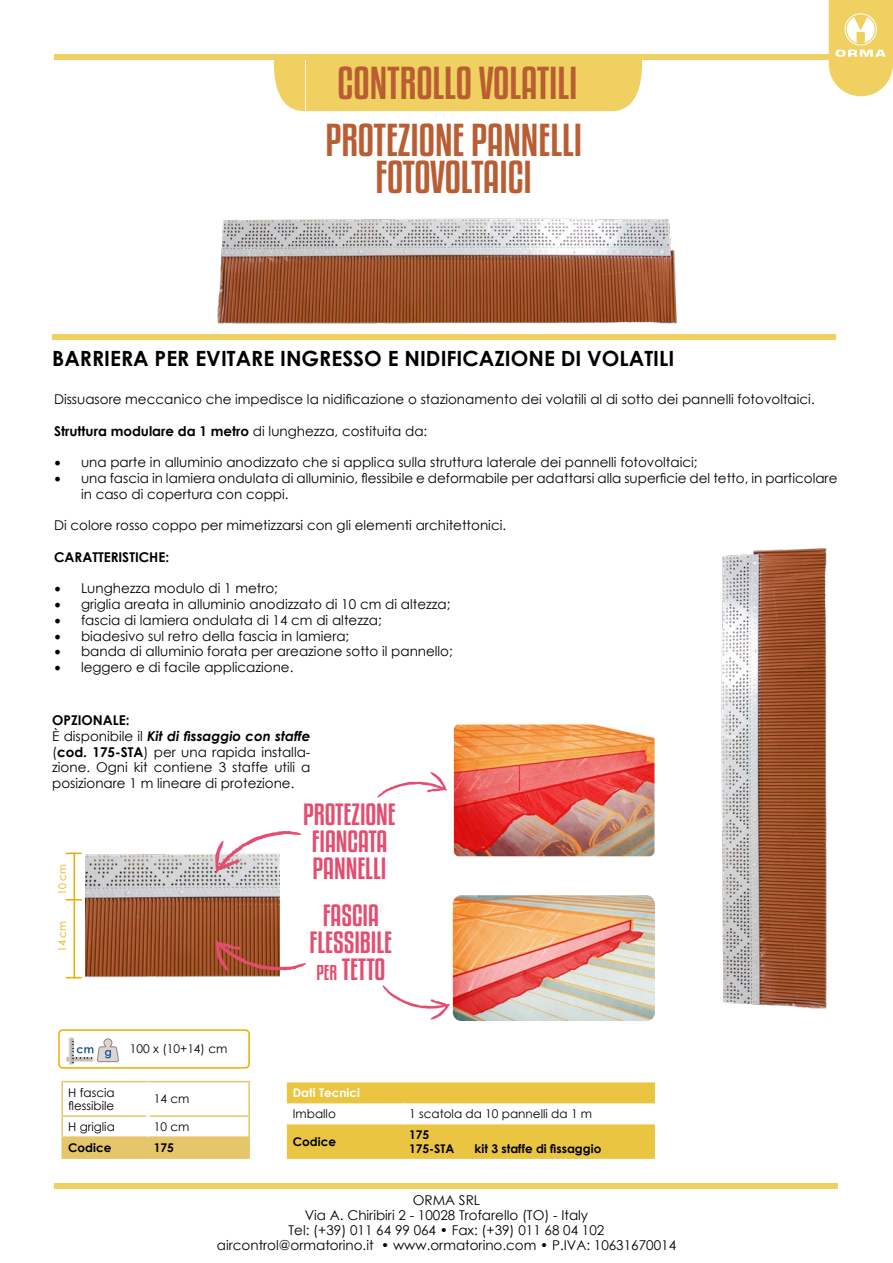
<style>
.page{position:relative;width:893px;height:1263px;background:#fff}
.page>*{position:absolute;margin:0;border:0;box-sizing:border-box;transform-origin:0 0}
.t1{font:40.5px/37.5px "Kenyan Coffee Rg";color:#b95d33;text-align:center}
.t2{font:27px/27px "Kenyan Coffee Rg";color:#e34d70;text-align:center}
.t3{font:700 21px "Century Gothic";color:#000}
.t4{font:13.5px/15.8px "Century Gothic";color:#000}
.t5{font:700 13.5px "Century Gothic";color:#000}
.t6{font:12px/13.5px "Century Gothic";color:#000}
.t7{font:700 12px/13.5px "Century Gothic";color:#000}
.t8{font:700 12px "Century Gothic";color:#fff}
.t9{font:10.5px "Century Gothic";color:#e8ae00}
.s1{font-weight:400}
.s2{font-family:"Minion Pro";font-size:18px}
.s3{font-weight:700}
.s4{font-weight:700;font-style:italic}
.s5{font-size:18.9px}
</style>
<div class="page">
<div style="left:273px;top:60px;width:370px;height:52px;background:#efd061"></div>
<div style="left:54px;top:1184px;width:783px;height:5px;background:#efd061"></div>
<div style="left:54px;top:54px;width:785px;height:6px;background:#efd061"></div>
<svg style="left:829px;top:0;width:64px;height:96px"></svg>
<svg style="left:287px;top:1082px;width:368px;height:77px"></svg>
<hr style="left:402px;top:1103px;width:3px;height:21px;background:#fff">
<div style="left:52px;top:335px;width:784px;height:5px;background:#efd061"></div>
<img style="left:85px;top:854px;width:194px;height:124px">
<img style="left:453px;top:895px;width:202px;height:126px">
<img style="left:454px;top:724px;width:200px;height:132px">
<hr style="left:74px;top:853px;width:1px;height:125px;background:#e8ae00">
<svg style="left:66px;top:899px;width:16px;height:1px"></svg>
<svg style="left:66px;top:853px;width:16px;height:1px"></svg>
<svg style="left:66px;top:977px;width:16px;height:1px"></svg>
<div style="left:58px;top:1029px;width:192px;height:40px;border:2px solid #e8ae00;border-radius:4px"></div>
<hr style="left:148px;top:1081px;width:102px;height:1px;background:#e6c66a">
<hr style="left:248px;top:1082px;width:2px;height:34px;background:#e6c66a">
<hr style="left:248px;top:1116px;width:2px;height:21px;background:#e6c66a">
<hr style="left:248px;top:1137px;width:2px;height:20px;background:#e6c66a">
<svg style="left:61px;top:1081px;width:188px;height:76px"></svg>
<hr style="left:148px;top:1136px;width:100px;height:2px;background:#e6c66a">
<hr style="left:61px;top:1157px;width:87px;height:2px;background:#e6c66a">
<hr style="left:148px;top:1157px;width:102px;height:2px;background:#e6c66a">
<hr style="left:146px;top:1082px;width:3px;height:34px;background:#fff">
<hr style="left:146px;top:1116px;width:3px;height:20px;background:#fff">
<div style="left:66px;top:1057px;width:27px;height:5px;background:#e4dedb"></div>
<div style="left:69px;top:1037px;width:5px;height:28px;background:#ede9e7"></div>
<svg style="left:67px;top:1038px;width:52px;height:26px"></svg>
<img style="left:721px;top:548px;width:106px;height:461px">
<svg style="left:216px;top:940px;width:90px;height:31px"></svg>
<svg style="left:215px;top:831px;width:87px;height:42px"></svg>
<svg style="left:377px;top:772px;width:70px;height:26px"></svg>
<svg style="left:382px;top:985px;width:68px;height:34px"></svg>
<img style="left:204px;top:218px;width:485px;height:117px">
<h1 class="t1" style="left:338px;top:62px;width:242px">CONTROLLO VOLATILI</h1>
<h1 class="t1" style="left:325px;top:120px;width:258px">PROTEZIONE PANNELLI<br>FOTOVOLTAICI</h1>
<h3 class="t3" style="left:52px;top:342px;width:624px">BARRIERA PER EVITARE INGRESSO E NIDIFICAZIONE DI VOLATILI</h3>
<p class="t4" style="left:54px;top:391px;width:762px">Dissuasore meccanico che impedisce la nidificazione o stazionamento dei volatili al di sotto dei pannelli fotovoltaici.</p>
<p class="t5" style="left:54px;top:421px;width:375px">Struttura modulare da 1 metro <span class="s1">di lunghezza, costituita da:</span></p>
<p class="t4" style="left:54px;top:454px;width:645px"><span class="s2">•</span> una parte in alluminio anodizzato che si applica sulla struttura laterale dei pannelli fotovoltaici;</p>
<p class="t4" style="left:81px;top:470px;width:758px;text-indent:-27px"><span class="s2">•</span> una fascia in lamiera ondulata di alluminio, flessibile e deformabile per adattarsi alla superficie del tetto, in particolare in caso di copertura con coppi.</p>
<p class="t4" style="left:54px;top:517px;width:454px">Di colore rosso coppo per mimetizzarsi con gli elementi architettonici.</p>
<p class="t5" style="left:54px;top:547px;width:117px">CARATTERISTICHE:</p>
<p class="t4" style="left:54px;top:580px;width:226px"><span class="s2">•</span> Lunghezza modulo di 1 metro;</p>
<p class="t4" style="left:54px;top:596px;width:398px"><span class="s2">•</span> griglia areata in alluminio anodizzato di 10 cm di altezza;</p>
<p class="t4" style="left:54px;top:612px;width:329px"><span class="s2">•</span> fascia di lamiera ondulata di 14 cm di altezza;</p>
<p class="t4" style="left:54px;top:628px;width:297px"><span class="s2">•</span> biadesivo sul retro della fascia in lamiera;</p>
<p class="t4" style="left:54px;top:643px;width:400px"><span class="s2">•</span> banda di alluminio forata per areazione sotto il pannello;</p>
<p class="t4" style="left:54px;top:659px;width:241px"><span class="s2">•</span> leggero e di facile applicazione.</p>
<p class="t4" style="left:52px;top:712px;width:260px"><span class="s3">OPZIONALE:<br></span>È disponibile il <span class="s4">Kit di fissaggio con staffe </span>(<span class="s3">cod. 175-STA</span>) per una rapida installa&shy;zione. Ogni kit contiene 3 staffe utili a posizionare 1 m lineare di protezione.</p>
<p class="t9" style="left:55px;top:895px;width:33px;rotate:-90deg">10 cm</p>
<p class="t9" style="left:55px;top:952px;width:33px;rotate:-90deg">14 cm</p>
<p class="t6" style="left:130px;top:1042px;width:99px">100 x (10+14) cm</p>
<p class="t6" style="left:68px;top:1085px;width:48px">H fascia flessibile</p>
<p class="t6" style="left:154px;top:1092px;width:37px">14 cm</p>
<p class="t6" style="left:68px;top:1120px;width:48px">H griglia</p>
<p class="t6" style="left:154px;top:1120px;width:37px">10 cm</p>
<p class="t7" style="left:68px;top:1140px;width:45px">Codice</p>
<p class="t7" style="left:154px;top:1140px;width:22px">175</p>
<h2 class="t2" style="left:303px;top:799px;width:94px">PROTEZIONE<br>FIANCATA<br>PANNELLI</h2>
<h2 class="t2" style="left:310px;top:901px;width:84px">FASCIA<br>FLESSIBILE <span class="s5">per</span> TETTO</h2>
<p class="t8" style="left:293px;top:1084px;width:69px">Dati Tecnici</p>
<p class="t6" style="left:293px;top:1107px;width:45px">Imballo</p>
<p class="t6" style="left:409px;top:1107px;width:185px">1 scatola da 10 pannelli da 1 m</p>
<p class="t7" style="left:293px;top:1134px;width:45px">Codice</p>
<p class="t7" style="left:409px;top:1128px;width:47px">175<br>175-STA</p>
<p class="t7" style="left:475px;top:1141px;width:128px">kit 3 staffe di fissaggio</p>
<p class="t4" style="left:217px;top:1192px;width:461px;line-height:15px;text-align:center">ORMA SRL<br>Via A. Chiribiri 2 - 10028 Trofarello (TO) - Italy<br>Tel: (+39) 011 64 99 064 • Fax: (+39) 011 68 04 102 aircontrol@ormatorino.it • www.ormatorino.com • P.IVA: 10631670014</p>
</div>
